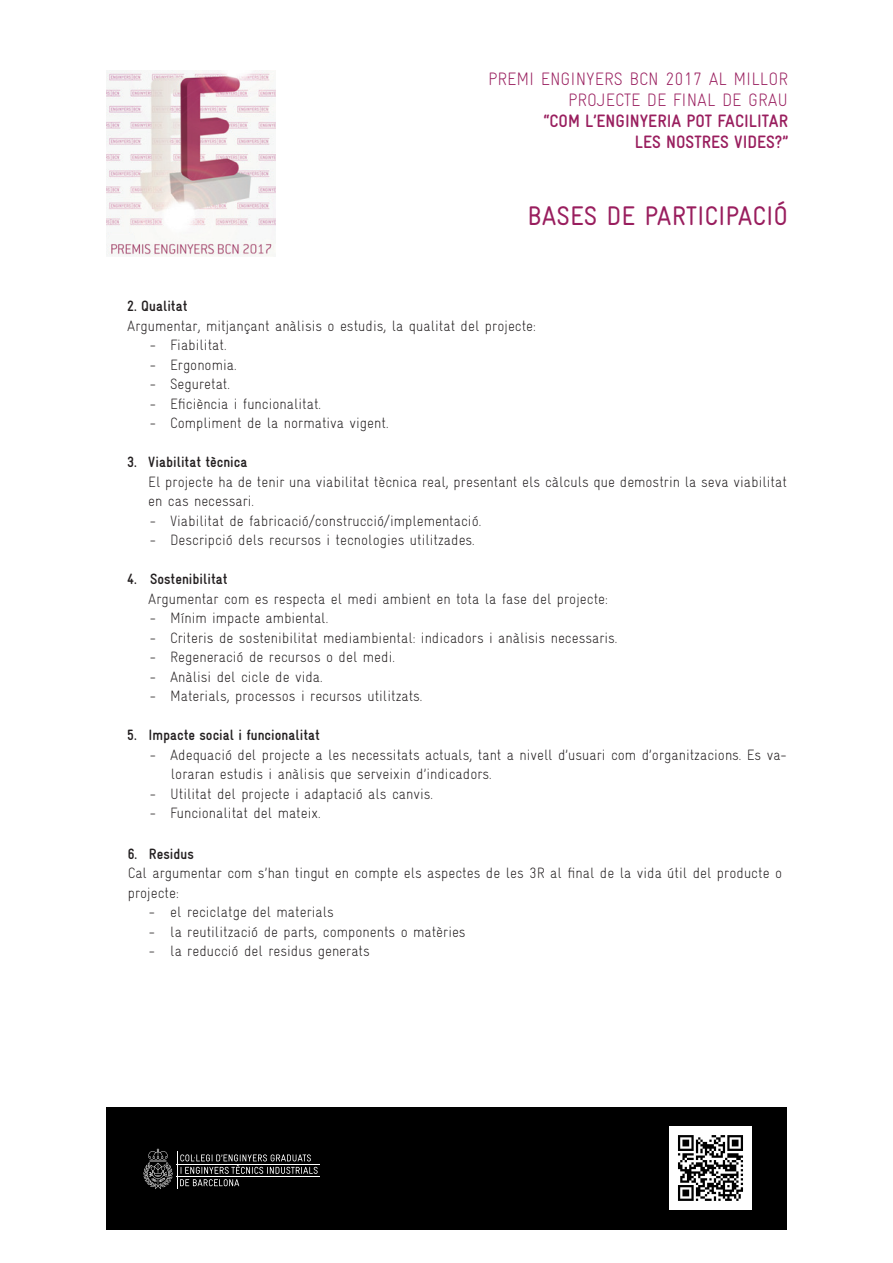
<style>
.page{position:relative;width:893px;height:1263px;background:#fff}
.page>*{position:absolute;margin:0;border:0;box-sizing:border-box;transform-origin:0 0}
.t1{font:27px "Gravur Condensed Reg CE";color:#991e5e}
.t2{font:18px/21px "Gravur Condensed Light CE";color:#991e5e;text-align:right}
.t3{font:18px/21px "Gravur Condensed Bold CE";color:#991e5e;text-align:right}
.t4{font:15px/19.5px "Gravur Condensed Light CE";color:#231f20}
.t5{font:15px "Gravur Condensed Bold CE";color:#231f20}
</style>
<div class="page">
<div style="left:106px;top:1107px;width:681px;height:123px;background:#000"></div>
<img style="left:106px;top:71px;width:169px;height:185px">
<div style="left:110px;top:235px;width:24px;height:5px;background:#f7f8f7"></div>
<hr style="left:177px;top:1176px;width:143px;height:1px;background:#fff">
<hr style="left:177px;top:1164px;width:143px;height:1px;background:#fff">
<svg style="left:143px;top:1148px;width:175px;height:41px"></svg>
<img style="left:669px;top:1127px;width:82px;height:82px">
<p class="t2" style="left:488px;top:68px;width:301px">PREMI ENGINYERS BCN 2017 AL MILLOR<br>PROJECTE DE FINAL DE GRAU</p>
<p class="t3" style="left:544px;top:110px;width:246px">“COM L’ENGINYERIA POT FACILITAR<br>LES NOSTRES VIDES?”</p>
<h1 class="t1" style="left:527px;top:201px;width:262px">BASES DE PARTICIPACIÓ</h1>
<p class="t5" style="left:127px;top:298px;width:62px">2. Qualitat</p>
<p class="t4" style="left:127px;top:316px;width:410px">Argumentar, mitjançant anàlisis o estudis, la qualitat del projecte:</p>
<p class="t4" style="left:150px;top:335px;width:78px">- Fiabilitat.</p>
<p class="t4" style="left:150px;top:355px;width:88px">- Ergonomia.</p>
<p class="t4" style="left:150px;top:374px;width:82px">- Seguretat.</p>
<p class="t4" style="left:150px;top:394px;width:173px">- Eficiència i funcionalitat.</p>
<p class="t4" style="left:150px;top:413px;width:240px">- Compliment de la normativa vigent.</p>
<p class="t5" style="left:127px;top:454px;width:122px">3. Viabilitat tècnica</p>
<p class="t4" style="left:148px;top:472px;width:640px">El projecte ha de tenir una viabilitat tècnica real, presentant els càlculs que demostrin la seva viabilitat en cas necessari.</p>
<p class="t4" style="left:150px;top:511px;width:333px">- Viabilitat de fabricació/construcció/implementació.</p>
<p class="t4" style="left:150px;top:530px;width:326px">- Descripció dels recursos i tecnologies utilitzades.</p>
<p class="t5" style="left:127px;top:571px;width:102px">4. Sostenibilitat</p>
<p class="t4" style="left:148px;top:589px;width:461px">Argumentar com es respecta el medi ambient en tota la fase del projecte:</p>
<p class="t4" style="left:150px;top:608px;width:180px">- Mínim impacte ambiental.</p>
<p class="t4" style="left:150px;top:628px;width:469px">- Criteris de sostenibilitat mediambiental: indicadors i anàlisis necessaris.</p>
<p class="t4" style="left:150px;top:647px;width:247px">- Regeneració de recursos o del medi.</p>
<p class="t4" style="left:150px;top:667px;width:174px">- Anàlisi del cicle de vida.</p>
<p class="t4" style="left:150px;top:686px;width:274px">- Materials, processos i recursos utilitzats.</p>
<p class="t5" style="left:127px;top:727px;width:194px">5. Impacte social i funcionalitat</p>
<p class="t4" style="left:171px;top:745px;width:617px;text-indent:-21px">- Adequació del projecte a les necessitats actuals, tant a nivell d’usuari com d’organitzacions. Es va&shy;loraran estudis i anàlisis que serveixin d’indicadors.</p>
<p class="t4" style="left:150px;top:784px;width:285px">- Utilitat del projecte i adaptació als canvis.</p>
<p class="t4" style="left:150px;top:803px;width:172px">- Funcionalitat del mateix.</p>
<p class="t5" style="left:128px;top:845px;width:68px">6. Residus</p>
<p class="t4" style="left:128px;top:863px;width:656px">Cal argumentar com s’han tingut en compte els aspectes de les 3R al final de la vida útil del producte o projecte:</p>
<p class="t4" style="left:149px;top:902px;width:186px">- el reciclatge del materials</p>
<p class="t4" style="left:149px;top:922px;width:318px">- la reutilització de parts, components o matèries</p>
<p class="t4" style="left:149px;top:941px;width:222px">- la reducció del residus generats</p>
</div>
